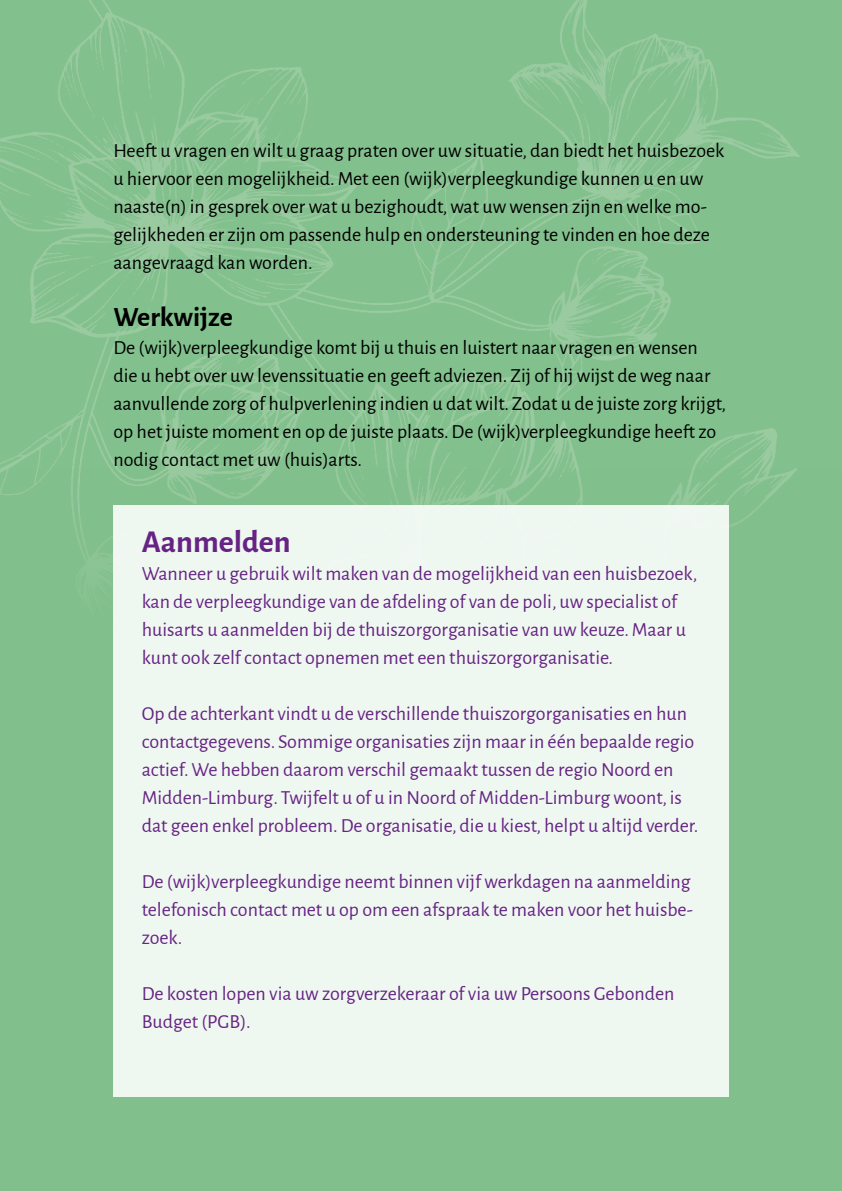
<style>
.page{position:relative;width:842px;height:1191px;background:#81bf8c}
.page>*{position:absolute;margin:0;border:0;box-sizing:border-box;transform-origin:0 0}
.t1{font:700 32px "Alegreya Sans";color:#662383}
.t2{font:700 28px "Alegreya Sans";color:#000}
.t3{font:20px/28px "Alegreya Sans";color:#662383}
.t4{font:20px/28px "Alegreya Sans";color:#000}
</style>
<div class="page">
<img style="left:0;top:0;width:800px;height:569px">
<div style="left:113px;top:505px;width:616px;height:591px;background:#eff7f1"></div>
<p class="t4" style="left:113px;top:136px;width:612px">Heeft u vragen en wilt u graag praten over uw situatie, dan biedt het huisbezoek u hiervoor een mogelijkheid. Met een (wijk)verpleegkundige kunnen u en uw naaste(n) in gesprek over wat u bezighoudt, wat uw wensen zijn en welke mo&shy;gelijkheden er zijn om passende hulp en ondersteuning te vinden en hoe deze aangevraagd kan worden.</p>
<h2 class="t2" style="left:113px;top:296px;width:121px">Werkwijze</h2>
<p class="t4" style="left:113px;top:332px;width:614px">De (wijk)verpleegkundige komt bij u thuis en luistert naar vragen en wensen die u hebt over uw levenssituatie en geeft adviezen. Zij of hij wijst de weg naar aanvullende zorg of hulpverlening indien u dat wilt. Zodat u de juiste zorg krijgt, op het juiste moment en op de juiste plaats. De (wijk)verpleegkundige heeft zo nodig contact met uw (huis)arts.</p>
<h1 class="t1" style="left:142px;top:518px;width:151px">Aanmelden</h1>
<p class="t3" style="left:142px;top:558px;width:557px">Wanneer u gebruik wilt maken van de mogelijkheid van een huisbezoek, kan de verpleegkundige van de afdeling of van de poli, uw specialist of huisarts u aanmelden bij de thuiszorgorganisatie van uw keuze. Maar u kunt ook zelf contact opnemen met een thuiszorgorganisatie.</p>
<p class="t3" style="left:142px;top:698px;width:558px">Op de achterkant vindt u de verschillende thuiszorgorganisaties en hun contactgegevens. Sommige organisaties zijn maar in één bepaalde regio actief. We hebben daarom verschil gemaakt tussen de regio Noord en Midden-Limburg. Twijfelt u of u in Noord of Midden-Limburg woont, is dat geen enkel probleem. De organisatie, die u kiest, helpt u altijd verder.</p>
<p class="t3" style="left:142px;top:866px;width:553px;text-align:justify">De (wijk)verpleegkundige neemt binnen vijf werkdagen na aanmelding telefonisch contact met u op om een afspraak te maken voor het huisbe&shy;zoek.</p>
<p class="t3" style="left:142px;top:978px;width:534px">De kosten lopen via uw zorgverzekeraar of via uw Persoons Gebonden<br>Budget (PGB).</p>
</div>
